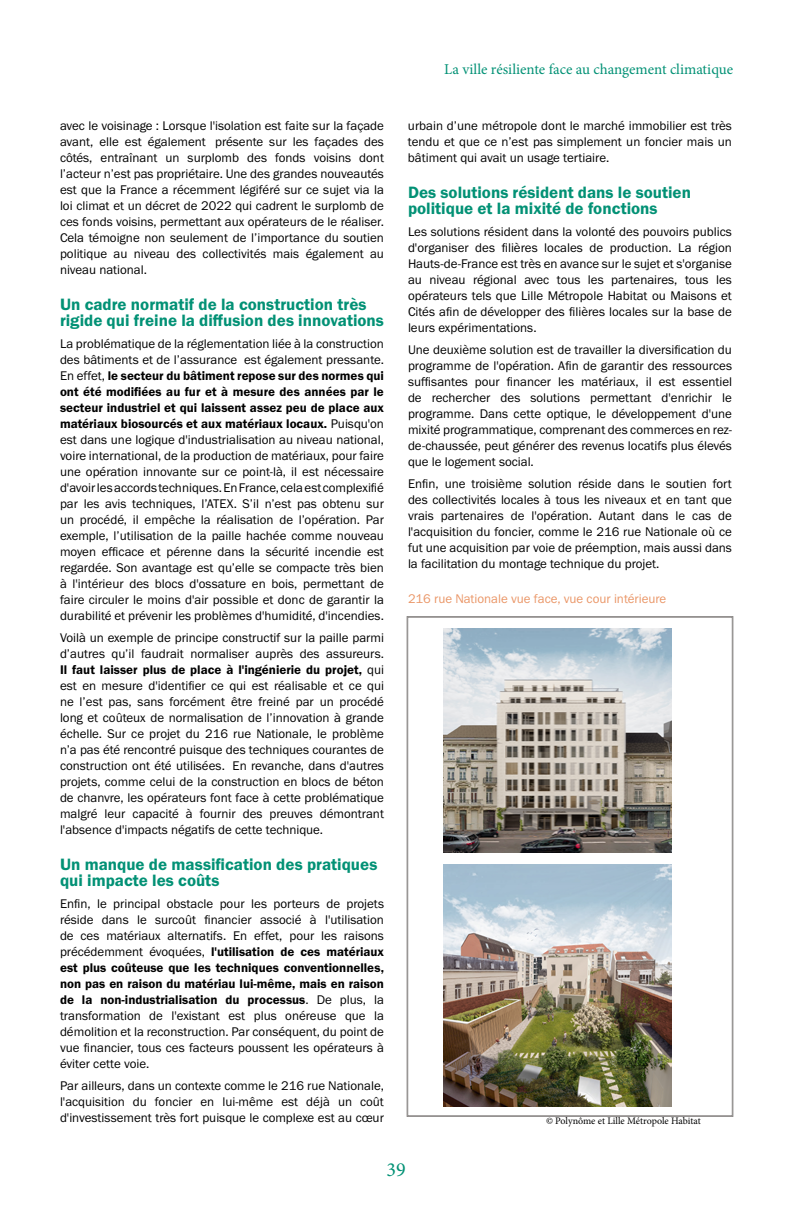
<style>
.page{position:relative;width:792px;height:1224px;background:#fff}
.page>*{position:absolute;margin:0;border:0;box-sizing:border-box;transform-origin:0 0}
.t1{font:20px "Minion Pro";color:#029175}
.t2{font:17px/16px "Franklin Gothic URW Dem";color:#029175}
.t3{font:15px "Minion Pro";color:#029175}
.t4{font:13px/16px "Franklin Gothic URW Boo";color:#000;text-align:justify}
.t5{font:13px/16px "Franklin Gothic URW Dem";color:#000;text-align:justify}
.t6{font:13px "Franklin Gothic URW Boo";color:#ea9667}
.t7{font:10px "Minion Pro";letter-spacing:-.005em;color:#000}
.s1{font-family:"Franklin Gothic URW Boo"}
</style>
<div class="page">
<img style="left:407px;top:616px;width:326px;height:501px">
<p class="t4" style="left:60px;top:117px;width:326px">avec le voisinage : Lorsque l'isolation est faite sur la façade avant, elle est également présente sur les façades des côtés, entraînant un surplomb des fonds voisins dont l’acteur n’est pas propriétaire. Une des grandes nouveautés est que la France a récemment légiféré sur ce sujet via la loi climat et un décret de 2022 qui cadrent le surplomb de ces fonds voisins, permettant aux opérateurs de le réaliser.<br>Cela témoigne non seulement de l’importance du soutien politique au niveau des collectivités mais également au niveau national.</p>
<h2 class="t2" style="left:60px;top:296px;width:326px">Un cadre normatif de la construction très rigide qui freine la diffusion des innovations</h2>
<p class="t4" style="left:60px;top:335px;width:326px">La problématique de la réglementation liée à la construction des bâtiments et de l’assurance est également pressante.</p>
<p class="t5" style="left:60px;top:367px;width:326px"><span class="s1">En effet,</span> le secteur du bâtiment repose sur des normes qui ont été modifiées au fur et à mesure des années par le secteur industriel et qui laissent assez peu de place aux matériaux biosourcés et aux matériaux locaux. <span class="s1">Puisqu'on</span></p>
<p class="t4" style="left:60px;top:431px;width:326px">est dans une logique d'industrialisation au niveau national, voire international, de la production de matériaux, pour faire une opération innovante sur ce point-là, il est nécessaire d'avoir les accords techniques. En France, cela est complexifié par les avis techniques, l’ATEX. S’il n’est pas obtenu sur un procédé, il empêche la réalisation de l’opération. Par exemple, l’utilisation de la paille hachée comme nouveau moyen efficace et pérenne dans la sécurité incendie est regardée. Son avantage est qu’elle se compacte très bien à l'intérieur des blocs d'ossature en bois, permettant de faire circuler le moins d'air possible et donc de garantir la durabilité et prévenir les problèmes d'humidité, d'incendies.</p>
<p class="t4" style="left:60px;top:629px;width:326px">Voilà un exemple de principe constructif sur la paille parmi d’autres qu’il faudrait normaliser auprès des assureurs.</p>
<p class="t5" style="left:60px;top:661px;width:326px">Il faut laisser plus de place à l'ingénierie du projet, <span class="s1">qui</span></p>
<p class="t4" style="left:60px;top:677px;width:326px">est en mesure d'identifier ce qui est réalisable et ce qui ne l’est pas, sans forcément être freiné par un procédé long et coûteux de normalisation de l’innovation à grande échelle. Sur ce projet du 216 rue Nationale, le problème n’a pas été rencontré puisque des techniques courantes de construction ont été utilisées. En revanche, dans d'autres projets, comme celui de la construction en blocs de béton de chanvre, les opérateurs font face à cette problématique malgré leur capacité à fournir des preuves démontrant l'absence d'impacts négatifs de cette technique.</p>
<h2 class="t2" style="left:60px;top:856px;width:319px">Un manque de massification des pratiques qui impacte les coûts</h2>
<p class="t4" style="left:60px;top:895px;width:326px">Enfin, le principal obstacle pour les porteurs de projets réside dans le surcoût financier associé à l'utilisation de ces matériaux alternatifs. En effet, pour les raisons</p>
<p class="t5" style="left:60px;top:943px;width:326px"><span class="s1">précédemment évoquées,</span> l'utilisation de ces matériaux est plus coûteuse que les techniques conventionnelles, non pas en raison du matériau lui-même, mais en raison de la non-industrialisation du processus<span class="s1">. De plus, la</span></p>
<p class="t4" style="left:60px;top:1007px;width:326px">transformation de l'existant est plus onéreuse que la démolition et la reconstruction. Par conséquent, du point de vue financier, tous ces facteurs poussent les opérateurs à éviter cette voie.</p>
<p class="t4" style="left:60px;top:1077px;width:325px">Par ailleurs, dans un contexte comme le 216 rue Nationale, l'acquisition du foncier en lui-même est déjà un coût d'investissement très fort puisque le complexe est au cœur</p>
<p class="t3" style="left:444px;top:59px;width:291px">La ville résiliente face au changement climatique</p>
<p class="t4" style="left:408px;top:117px;width:325px">urbain d’une métropole dont le marché immobilier est très tendu et que ce n’est pas simplement un foncier mais un bâtiment qui avait un usage tertiaire.</p>
<h2 class="t2" style="left:408px;top:184px;width:285px">Des solutions résident dans le soutien politique et la mixité de fonctions</h2>
<p class="t4" style="left:408px;top:223px;width:326px">Les solutions résident dans la volonté des pouvoirs publics d'organiser des filières locales de production. La région Hauts-de-France est très en avance sur le sujet et s'organise au niveau régional avec tous les partenaires, tous les opérateurs tels que Lille Métropole Habitat ou Maisons et Cités afin de développer des filières locales sur la base de leurs expérimentations.</p>
<p class="t4" style="left:408px;top:341px;width:326px">Une deuxième solution est de travailler la diversification du programme de l'opération. Afin de garantir des ressources suffisantes pour financer les matériaux, il est essentiel de rechercher des solutions permettant d'enrichir le programme. Dans cette optique, le développement d'une mixité programmatique, comprenant des commerces en rez&shy;de-chaussée, peut générer des revenus locatifs plus élevés que le logement social.</p>
<p class="t4" style="left:408px;top:475px;width:325px">Enfin, une troisième solution réside dans le soutien fort des collectivités locales à tous les niveaux et en tant que vrais partenaires de l'opération. Autant dans le cas de l'acquisition du foncier, comme le 216 rue Nationale où ce fut une acquisition par voie de préemption, mais aussi dans la facilitation du montage technique du projet.</p>
<p class="t6" style="left:408px;top:590px;width:260px">216 rue Nationale vue face, vue cour intérieure</p>
<p class="t7" style="left:546px;top:1114px;width:156px">© Polynôme et Lille Métropole Habitat</p>
<h1 class="t1" style="left:386px;top:1156px;width:21px">39</h1>
</div>
